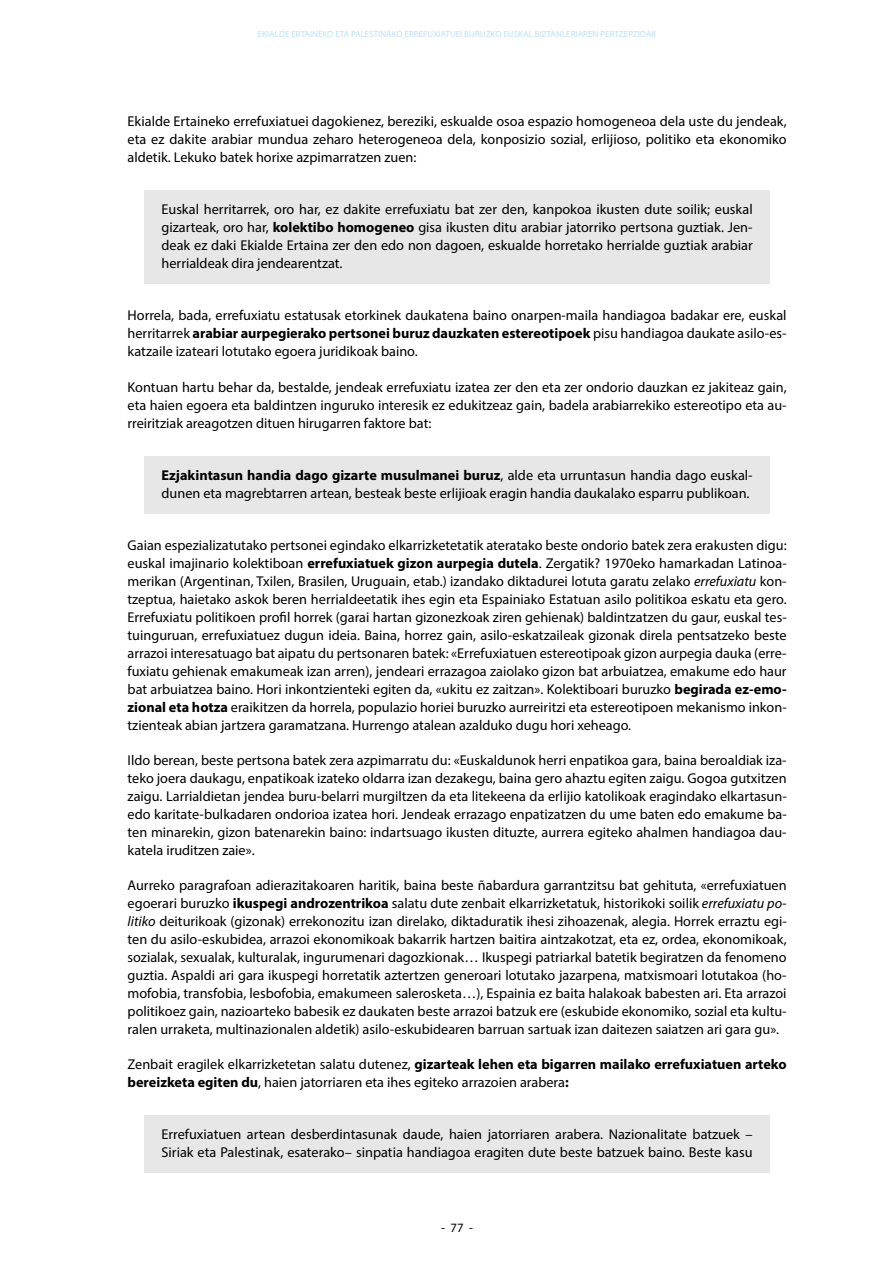
<style>
.page{position:relative;width:893px;height:1263px;background:#fff}
.page>*{position:absolute;margin:0;border:0;box-sizing:border-box;transform-origin:0 0}
.t1{font:14.25px/18px "Myriad Pro";color:#000;text-align:justify}
.t2{font:12.75px "Myriad Pro";color:#000}
.t3{font:9px "Myriad Pro";color:#bee0f7}
.s1{font-weight:700}
.s2{font-style:italic}
</style>
<div class="page">
<div style="left:145px;top:190px;width:625px;height:94px;background:#e7e7e7"></div>
<div style="left:145px;top:456px;width:625px;height:58px;background:#e7e7e7"></div>
<div style="left:145px;top:1115px;width:625px;height:58px;background:#e7e7e7"></div>
<p class="t3" style="left:258px;top:28px;width:400px">EKIALDE ERTAINEKO ETA PALESTINAKO ERREFUXIATUEI BURUZKO EUSKAL BIZTANLERIAREN PERTZEPZIOAK</p>
<p class="t1" style="left:128px;top:111px;width:661px">Ekialde Ertaineko errefuxiatuei dagokienez, bereziki, eskualde osoa espazio homogeneoa dela uste du jendeak, eta ez dakite arabiar mundua zeharo heterogeneoa dela, konposizio sozial, erlijioso, politiko eta ekonomiko aldetik. Lekuko batek horixe azpimarratzen zuen:</p>
<p class="t1" style="left:162px;top:199px;width:593px">Euskal herritarrek, oro har, ez dakite errefuxiatu bat zer den, kanpokoa ikusten dute soilik; euskal gizarteak, oro har, <span class="s1">kolektibo homogeneo</span> gisa ikusten ditu arabiar jatorriko pertsona guztiak. Jen&shy;deak ez daki Ekialde Ertaina zer den edo non dagoen, eskualde horretako herrialde guztiak arabiar herrialdeak dira jendearentzat.</p>
<p class="t1" style="left:128px;top:306px;width:661px">Horrela, bada, errefuxiatu estatusak etorkinek daukatena baino onarpen-maila handiagoa badakar ere, euskal herritarrek <span class="s1">arabiar aurpegierako pertsonei buruz dauzkaten estereotipoek</span> pisu handiagoa daukate asilo-es&shy;katzaile izateari lotutako egoera juridikoak baino.</p>
<p class="t1" style="left:128px;top:377px;width:661px">Kontuan hartu behar da, bestalde, jendeak errefuxiatu izatea zer den eta zer ondorio dauzkan ez jakiteaz gain, eta haien egoera eta baldintzen inguruko interesik ez edukitzeaz gain, badela arabiarrekiko estereotipo eta au&shy;rreiritziak areagotzen dituen hirugarren faktore bat:</p>
<p class="t1" style="left:162px;top:466px;width:593px"><span class="s1">Ezjakintasun handia dago gizarte musulmanei buruz</span>, alde eta urruntasun handia dago euskal&shy;dunen eta magrebtarren artean, besteak beste erlijioak eragin handia daukalako esparru publikoan.</p>
<p class="t1" style="left:128px;top:536px;width:661px">Gaian espezializatutako pertsonei egindako elkarrizketetatik ateratako beste ondorio batek zera erakusten digu: euskal imajinario kolektiboan <span class="s1">errefuxiatuek gizon aurpegia dutela</span>. Zergatik? 1970eko hamarkadan Latinoa&shy;merikan (Argentinan, Txilen, Brasilen, Uruguain, etab.) izandako diktadurei lotuta garatu zelako <span class="s2">errefuxiatu</span> kon&shy;tzeptua, haietako askok beren herrialdeetatik ihes egin eta Espainiako Estatuan asilo politikoa eskatu eta gero.<br>Errefuxiatu politikoen profil horrek (garai hartan gizonezkoak ziren gehienak) baldintzatzen du gaur, euskal tes&shy;tuinguruan, errefuxiatuez dugun ideia. Baina, horrez gain, asilo-eskatzaileak gizonak direla pentsatzeko beste arrazoi interesatuago bat aipatu du pertsonaren batek: «Errefuxiatuen estereotipoak gizon aurpegia dauka (erre&shy;fuxiatu gehienak emakumeak izan arren), jendeari errazagoa zaiolako gizon bat arbuiatzea, emakume edo haur bat arbuiatzea baino. Hori inkontzienteki egiten da, «ukitu ez zaitzan». Kolektiboari buruzko <span class="s1">begirada ez-emo&shy;zional eta hotza</span> eraikitzen da horrela, populazio horiei buruzko aurreiritzi eta estereotipoen mekanismo inkon&shy;tzienteak abian jartzera garamatzana. Hurrengo atalean azalduko dugu hori xeheago.</p>
<p class="t1" style="left:128px;top:751px;width:661px">Ildo berean, beste pertsona batek zera azpimarratu du: «Euskaldunok herri enpatikoa gara, baina beroaldiak iza&shy;teko joera daukagu, enpatikoak izateko oldarra izan dezakegu, baina gero ahaztu egiten zaigu. Gogoa gutxitzen zaigu. Larrialdietan jendea buru-belarri murgiltzen da eta litekeena da erlijio katolikoak eragindako elkartasun&shy;edo karitate-bulkadaren ondorioa izatea hori. Jendeak errazago enpatizatzen du ume baten edo emakume ba&shy;ten minarekin, gizon batenarekin baino: indartsuago ikusten dituzte, aurrera egiteko ahalmen handiagoa dau&shy;katela iruditzen zaie».</p>
<p class="t1" style="left:128px;top:876px;width:661px">Aurreko paragrafoan adierazitakoaren haritik, baina beste ñabardura garrantzitsu bat gehituta, «errefuxiatuen egoerari buruzko <span class="s1">ikuspegi androzentrikoa</span> salatu dute zenbait elkarrizketatuk, historikoki soilik <span class="s2">errefuxiatu po&shy;litiko</span> deiturikoak (gizonak) errekonozitu izan direlako, diktaduratik ihesi zihoazenak, alegia. Horrek erraztu egi&shy;ten du asilo-eskubidea, arrazoi ekonomikoak bakarrik hartzen baitira aintzakotzat, eta ez, ordea, ekonomikoak, sozialak, sexualak, kulturalak, ingurumenari dagozkionak… Ikuspegi patriarkal batetik begiratzen da fenomeno guztia. Aspaldi ari gara ikuspegi horretatik aztertzen generoari lotutako jazarpena, matxismoari lotutakoa (ho&shy;mofobia, transfobia, lesbofobia, emakumeen salerosketa…), Espainia ez baita halakoak babesten ari. Eta arrazoi politikoez gain, nazioarteko babesik ez daukaten beste arrazoi batzuk ere (eskubide ekonomiko, sozial eta kultu&shy;ralen urraketa, multinazionalen aldetik) asilo-eskubidearen barruan sartuak izan daitezen saiatzen ari gara gu».</p>
<p class="t1" style="left:128px;top:1054px;width:661px">Zenbait eragilek elkarrizketetan salatu dutenez, <span class="s1">gizarteak lehen eta bigarren mailako errefuxiatuen arteko bereizketa egiten du</span>, haien jatorriaren eta ihes egiteko arrazoien arabera<span class="s1">:</span></p>
<p class="t1" style="left:162px;top:1125px;width:593px">Errefuxiatuen artean desberdintasunak daude, haien jatorriaren arabera. Nazionalitate batzuek –<br>Siriak eta Palestinak, esaterako– sinpatia handiagoa eragiten dute beste batzuek baino. Beste kasu</p>
<p class="t2" style="left:441px;top:1220px;width:33px">- 77 -</p>
</div>
